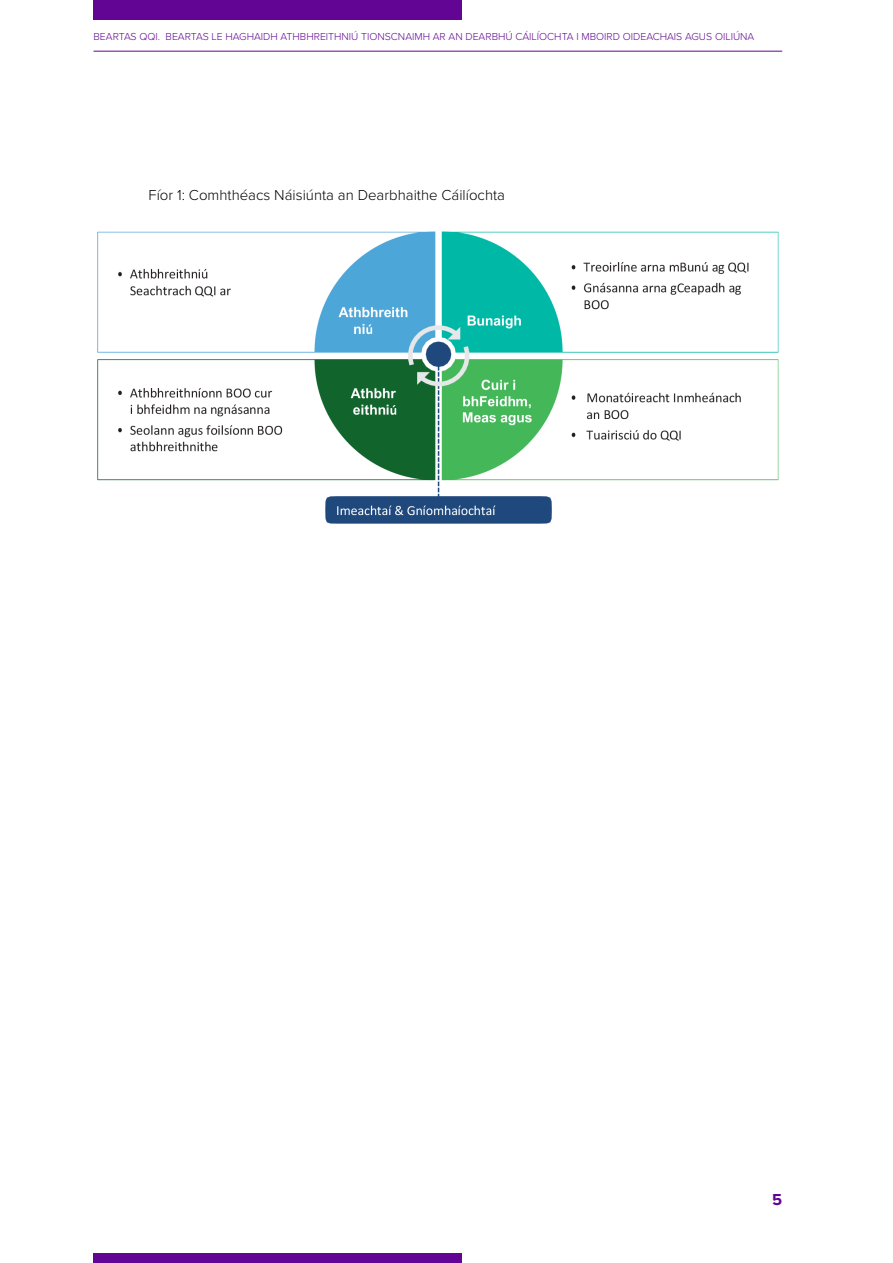
<style>
.page{position:relative;width:893px;height:1263px;background:#fff}
.page>*{position:absolute;margin:0;border:0;box-sizing:border-box;transform-origin:0 0}
.t1{font:700 16.5px "Proxima Nova";color:#630594}
.t2{font:300 15px "Proxima Nova";color:#000}
.t3{font:300 10.5px "Proxima Nova";color:#630594}
</style>
<div class="page">
<div style="left:94px;top:0;width:368px;height:19px;background:#630594"></div>
<div style="left:94px;top:1253px;width:368px;height:10px;background:#630594"></div>
<hr style="left:94px;top:51px;width:688px;height:1px;background:#630594">
<img style="left:97px;top:231px;width:682px;height:293px">
<p class="t3" style="left:94px;top:29px;width:662px">BEARTAS QQI. BEARTAS LE HAGHAIDH ATHBHREITHNIÚ TIONSCNAIMH AR AN DEARBHÚ CÁILÍOCHTA I MBOIRD OIDEACHAIS AGUS OILIÚNA</p>
<h2 class="t2" style="left:149px;top:183px;width:358px">Fíor 1: Comhthéacs Náisiúnta an Dearbhaithe Cáilíochta</h2>
<h1 class="t1" style="left:772px;top:1189px;width:12px">5</h1>
</div>
